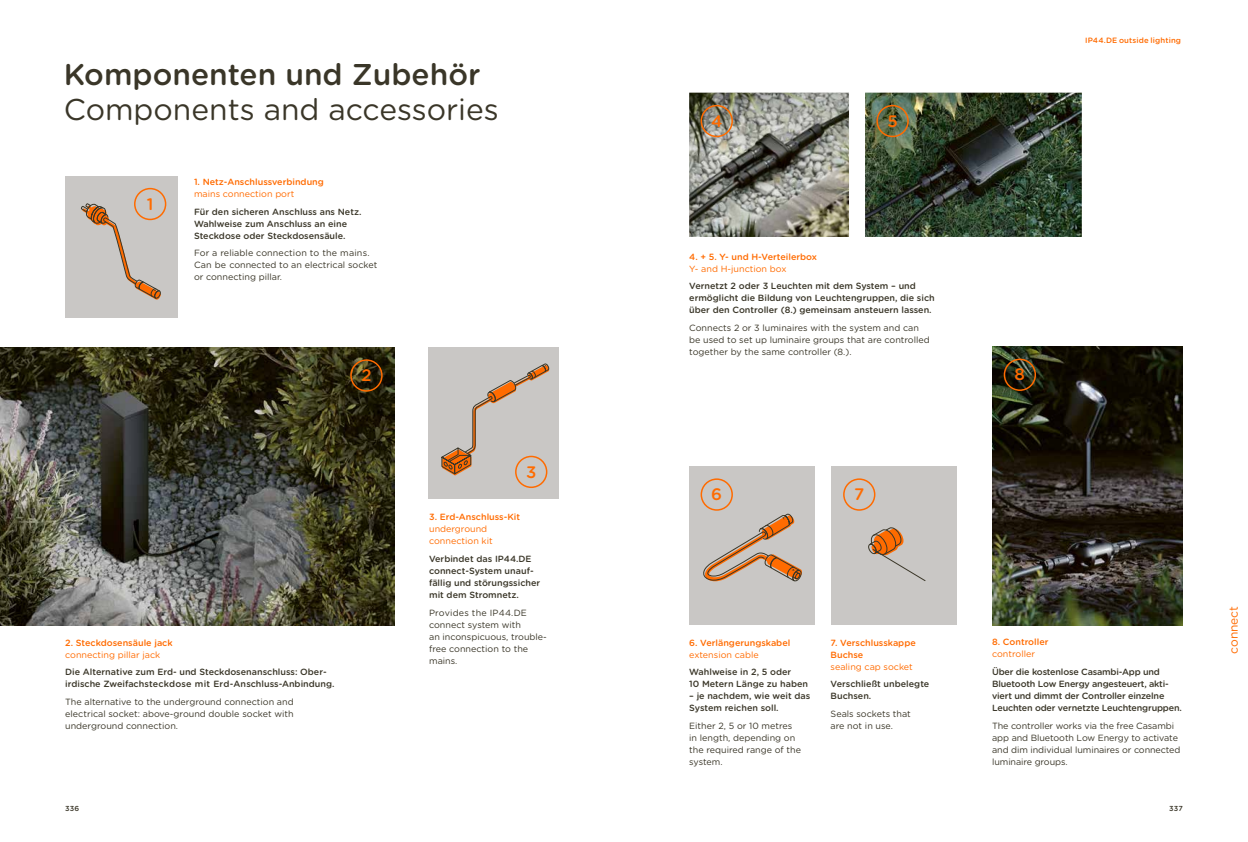
<style>
.page{position:relative;width:1248px;height:842px;background:#fff}
.page>*{position:absolute;margin:0;border:0;box-sizing:border-box;transform-origin:0 0}
.t1{font:30px "Gotham Rounded";color:#3a3628}
.t2{font:500 30px "Gotham Rounded";color:#3a3628}
.t3{font:500 16.6px "Gotham Rounded";color:#ff6b00}
.t4{font:12px "Gotham Rounded";color:#ff6b00}
.t5{font:9px/12px "Gotham Rounded";color:#3a3628}
.t6{font:500 9px/12px "Gotham Rounded";color:#3a3628}
.t7{font:500 9px/12px "Gotham Rounded";color:#ff6b00}
.t8{font:500 9px/12px "Gotham Rounded";letter-spacing:-.02em;color:#3a3628}
.t9{font:9px/12px "Gotham Rounded";color:#ff6b00}
.t10{font:500 7.7px "Gotham Rounded";letter-spacing:.02em;color:#ff6b00}
.t11{font:500 7.2px "Gotham Rounded";letter-spacing:.02em;color:#3a3628}
</style>
<div class="page">
<div style="left:428px;top:347px;width:130px;height:152px;background:#c9c7c5"></div>
<div style="left:65px;top:176px;width:113px;height:142px;background:#c9c7c5"></div>
<img style="left:0;top:347px;width:394px;height:278px">
<div style="left:350px;top:359px;width:32px;height:33px;border:2px solid #ff6b00;border-radius:50%"></div>
<img style="left:689px;top:93px;width:160px;height:144px">
<div style="left:831px;top:466px;width:125px;height:159px;background:#c9c7c5"></div>
<svg style="left:868px;top:527px;width:58px;height:54px"></svg>
<div style="left:689px;top:466px;width:126px;height:159px;background:#c9c7c5"></div>
<svg style="left:703px;top:513px;width:99px;height:69px"></svg>
<img style="left:992px;top:347px;width:190px;height:278px">
<svg style="left:81px;top:203px;width:86px;height:97px"></svg>
<svg style="left:441px;top:364px;width:108px;height:111px"></svg>
<div style="left:134px;top:188px;width:32px;height:32px;border:2px solid #ff6b00;border-radius:50%"></div>
<div style="left:515px;top:456px;width:32px;height:32px;border:2px solid #ff6b00;border-radius:50%"></div>
<img style="left:865px;top:93px;width:216px;height:144px">
<div style="left:700px;top:105px;width:32px;height:32px;border:2px solid #ff6b00;border-radius:50%"></div>
<div style="left:876px;top:105px;width:32px;height:32px;border:2px solid #ff6b00;border-radius:50%"></div>
<div style="left:700px;top:478px;width:32px;height:33px;border:2px solid #ff6b00;border-radius:50%"></div>
<div style="left:843px;top:478px;width:32px;height:33px;border:2px solid #ff6b00;border-radius:50%"></div>
<div style="left:1003px;top:359px;width:32px;height:32px;border:2px solid #ff6b00;border-radius:50%"></div>
<h1 class="t2" style="left:64px;top:53px;width:418px">Komponenten und Zubehör</h1>
<h1 class="t1" style="left:64px;top:89px;width:436px">Components and accessories</h1>
<h2 class="t3" style="left:147px;top:192px;width:8px">1</h2>
<p class="t7" style="left:194px;top:175px;width:131px">1. Netz-Anschlussverbindung</p>
<p class="t9" style="left:194px;top:187px;width:102px">mains connection port</p>
<p class="t6" style="left:194px;top:205px;width:169px">Für den sicheren Anschluss ans Netz.<br>Wahlweise zum Anschluss an eine<br>Steckdose oder Steckdosensäule.</p>
<p class="t5" style="left:194px;top:247px;width:185px">For a reliable connection to the mains.<br>Can be connected to an electrical socket or connecting pillar.</p>
<h2 class="t3" style="left:361px;top:363px;width:12px">2</h2>
<p class="t7" style="left:65px;top:636px;width:109px">2. Steckdosensäule jack</p>
<p class="t9" style="left:65px;top:648px;width:97px">connecting pillar jack</p>
<p class="t6" style="left:65px;top:666px;width:271px">Die Alternative zum Erd- und Steckdosenanschluss: Ober&shy;irdische Zweifachsteckdose mit Erd-Anschluss-Anbindung.</p>
<p class="t5" style="left:65px;top:695px;width:230px;text-align:justify">The alternative to the underground connection and electrical socket: above-ground double socket with underground connection.</p>
<h2 class="t3" style="left:526px;top:460px;width:12px">3</h2>
<p class="t7" style="left:429px;top:511px;width:92px">3. Erd-Anschluss-Kit</p>
<p class="t9" style="left:429px;top:523px;width:65px">underground connection kit</p>
<p class="t6" style="left:429px;top:552px;width:113px">Verbindet das IP44.DE connect-System unauf&shy;fällig und störungssicher mit dem Stromnetz.</p>
<p class="t5" style="left:429px;top:606px;width:119px">Provides the IP44.DE connect system with<br>an inconspicuous, trouble&shy;free connection to the mains.</p>
<h2 class="t3" style="left:711px;top:109px;width:13px">4</h2>
<h2 class="t3" style="left:887px;top:109px;width:12px">5</h2>
<p class="t7" style="left:689px;top:250px;width:129px">4. + 5. Y- und H-Verteilerbox</p>
<p class="t9" style="left:689px;top:262px;width:99px">Y- and H-junction box</p>
<p class="t6" style="left:689px;top:280px;width:247px">Vernetzt 2 oder 3 Leuchten mit dem System – und ermöglicht die Bildung von Leuchtengruppen, die sich über den Controller (8.) gemeinsam ansteuern lassen.</p>
<p class="t5" style="left:689px;top:321px;width:242px">Connects 2 or 3 luminaires with the system and can be used to set up luminaire groups that are controlled together by the same controller (8.).</p>
<h2 class="t3" style="left:711px;top:482px;width:12px">6</h2>
<h2 class="t3" style="left:854px;top:482px;width:12px">7</h2>
<p class="t7" style="left:689px;top:636px;width:103px">6. Verlängerungskabel</p>
<p class="t9" style="left:689px;top:648px;width:71px">extension cable</p>
<p class="t6" style="left:689px;top:666px;width:120px">Wahlweise in 2, 5 oder<br>10 Metern Länge zu haben</p>
<p class="t6" style="left:689px;top:690px;width:123px">– je nachdem, wie weit das<br>System reichen soll.</p>
<p class="t5" style="left:689px;top:719px;width:113px">Either 2, 5 or 10 metres in length, depending on the required range of the system.</p>
<p class="t7" style="left:830px;top:636px;width:87px">7. Verschlusskappe<br>Buchse</p>
<p class="t9" style="left:830px;top:660px;width:84px">sealing cap socket</p>
<p class="t6" style="left:830px;top:678px;width:100px">Verschließt unbelegte<br>Buchsen.</p>
<p class="t5" style="left:830px;top:707px;width:82px">Seals sockets that are not in use.</p>
<p class="t10" style="left:1084px;top:35px;width:97px">IP44.DE outside lighting</p>
<h2 class="t3" style="left:1014px;top:363px;width:12px">8</h2>
<p class="t7" style="left:992px;top:636px;width:58px">8. Controller</p>
<p class="t9" style="left:992px;top:648px;width:44px">controller</p>
<p class="t8" style="left:992px;top:666px;width:191px">Über die kostenlose Casambi-App und Bluetooth Low Energy angesteuert, akti&shy;viert und dimmt der Controller einzelne Leuchten oder vernetzte Leuchtengruppen.</p>
<p class="t5" style="left:992px;top:719px;width:190px">The controller works via the free Casambi app and Bluetooth Low Energy to activate and dim individual luminaires or connected luminaire groups.</p>
<p class="t11" style="left:65px;top:803px;width:16px">336</p>
<p class="t11" style="left:1168px;top:803px;width:15px">337</p>
<h3 class="t4" style="left:1225px;top:654px;width:50px;rotate:-90deg">connect</h3>
</div>
